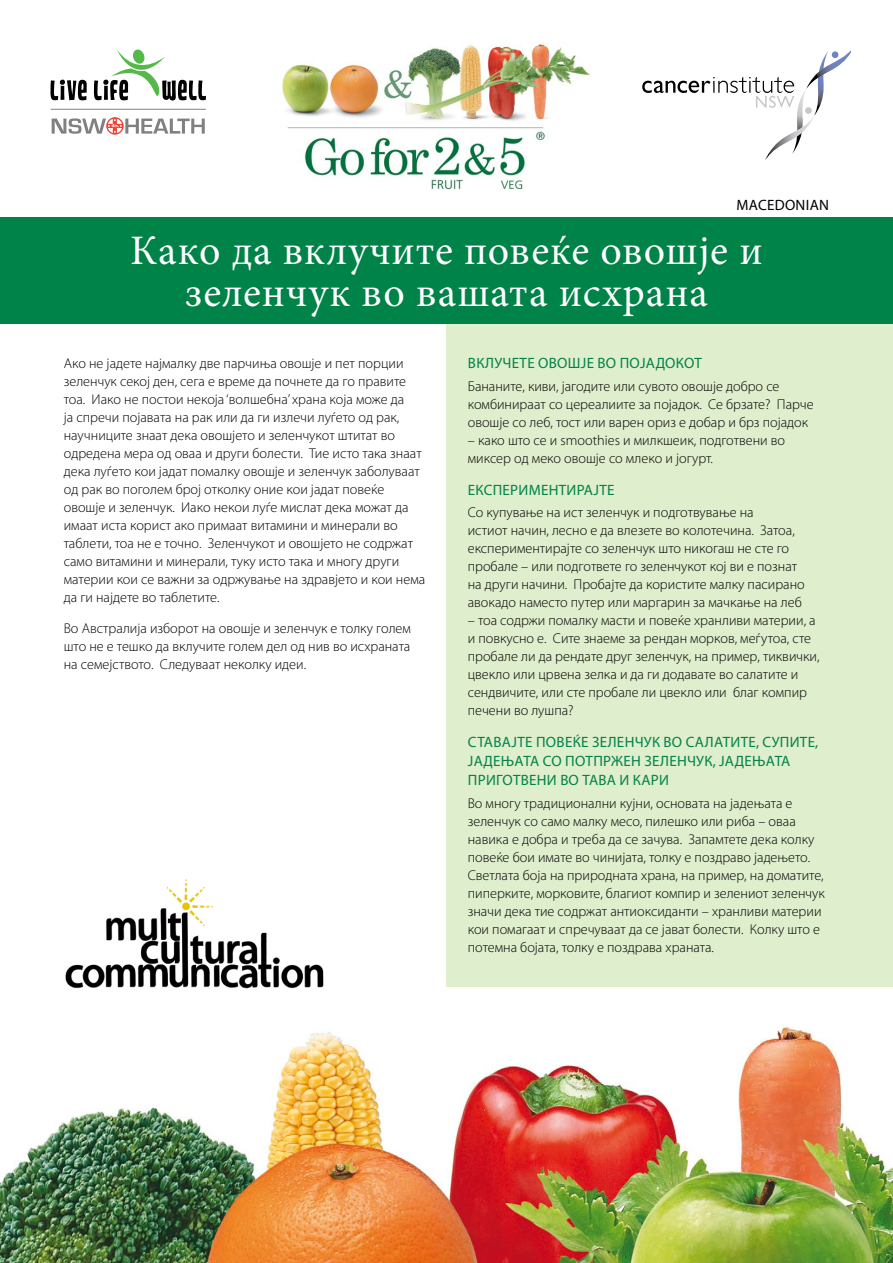
<style>
.page{position:relative;width:893px;height:1263px;background:#fff}
.page>*{position:absolute;margin:0;border:0;box-sizing:border-box;transform-origin:0 0}
.t1{font:42px/42px "Minion Pro";letter-spacing:.02em;color:#fff;text-align:center}
.t2{font:15px/19.2px "Myriad Pro";letter-spacing:.02em;color:#008348}
.t3{font:15px "Myriad Pro";letter-spacing:.02em;color:#000}
.t4{font:300 14.25px/18px "Myriad Pro";color:#000}
</style>
<div class="page">
<div style="left:446px;top:323px;width:447px;height:663px;background:#dfeecc"></div>
<svg style="left:50px;top:80px;width:37px;height:20px"></svg>
<svg style="left:94px;top:49px;width:112px;height:52px"></svg>
<div style="left:106px;top:117px;width:18px;height:18px;border:1px solid #ef4135;border-radius:50%"></div>
<svg style="left:52px;top:118px;width:153px;height:16px"></svg>
<hr style="left:51px;top:109px;width:155px;height:1px;background:#808284">
<svg style="left:642px;top:51px;width:208px;height:109px"></svg>
<img style="left:282px;top:43px;width:308px;height:146px">
<img style="left:0;top:1026px;width:893px;height:237px">
<div style="left:0;top:217px;width:893px;height:106px;background:#008348"></div>
<img style="left:65px;top:879px;width:259px;height:110px">
<p class="t3" style="left:737px;top:195px;width:94px">MACEDONIAN</p>
<h1 class="t1" style="left:130px;top:230px;width:634px">Како да вклучите повеќе овошје и зеленчук во вашата исхрана</h1>
<p class="t4" style="left:64px;top:354px;width:363px">Ако не јадете најмалку две парчиња овошје и пет порции зеленчук секој ден, сега е време да почнете да го правите тоа. Иако не постои некоја ‘волшебна’ храна која може да<br>ја спречи појавата на рак или да ги излечи луѓето од рак, научниците знаат дека овошјето и зеленчукот штитат во одредена мера од оваа и други болести. Тие исто така знаат дека луѓето кои јадат помалку овошје и зеленчук заболуваат од рак во поголем број отколку оние кои јадат повеќе овошје и зеленчук. Иако некои луѓе мислат дека можат да имаат иста корист ако примаат витамини и минерали во таблети, тоа не е точно. Зеленчукот и овошјето не содржат само витамини и минерали, туку исто така и многу други материи кои се важни за одржување на здравјето и кои нема да ги најдете во таблетите.</p>
<p class="t4" style="left:64px;top:619px;width:349px;text-align:justify">Во Австралија изборот на овошје и зеленчук е толку голем што не е тешко да вклучите голем дел од нив во исхраната на семејството. Следуваат неколку идеи.</p>
<p class="t2" style="left:468px;top:354px;width:236px">ВКЛУЧЕТЕ ОВОШЈЕ ВО ПОЈАДОКОТ</p>
<p class="t4" style="left:468px;top:377px;width:347px">Бананите, киви, јагодите или сувото овошје добро се комбинираат со цереалиите за појадок. Се брзате? Парче овошје со леб, тост или варен ориз е добар и брз појадок</p>
<p class="t4" style="left:468px;top:431px;width:319px">– како што се и smoothies и милкшеик, подготвени во миксер од меко овошје со млеко и јогурт.</p>
<p class="t2" style="left:468px;top:480px;width:148px">ЕКСПЕРИМЕНТИРАЈТЕ</p>
<p class="t4" style="left:468px;top:503px;width:338px">Со купување на ист зеленчук и подготвување на<br>истиот начин, лесно е да влезете во колотечина. Затоа, експериментирајте со зеленчук што никогаш не сте го пробале – или подгответе го зеленчукот кој ви е познат на други начини. Пробајте да користите малку пасирано авокадо наместо путер или маргарин за мачкање на леб</p>
<p class="t4" style="left:468px;top:611px;width:353px">– тоа содржи помалку масти и повеќе хранливи материи, а и повкусно е. Сите знаеме за рендан морков, меѓутоа, сте пробале ли да рендате друг зеленчук, на пример, тиквички, цвекло или црвена зелка и да ги додавате во салатите и сендвичите, или сте пробале ли цвекло или благ компир печени во лушпа?</p>
<p class="t2" style="left:468px;top:732px;width:352px">СТАВАЈТЕ ПОВЕЌЕ ЗЕЛЕНЧУК ВО САЛАТИТЕ, СУПИТЕ,<br>ЈАДЕЊАТА СО ПОТПРЖЕН ЗЕЛЕНЧУК, ЈАДЕЊАТА<br>ПРИГОТВЕНИ ВО ТАВА И КАРИ</p>
<p class="t4" style="left:468px;top:794px;width:359px">Во многу традиционални кујни, основата на јадењата е зеленчук со само малку месо, пилешко или риба – оваа навика е добра и треба да се зачува. Запамтете дека колку повеќе бои имате во чинијата, толку е поздраво јадењето.<br>Светлата боја на природната храна, на пример, на доматите, пиперките, морковите, благиот компир и зелениот зеленчук значи дека тие содржат антиоксиданти – хранливи материи кои помагаат и спречуваат да се јават болести. Колку што е потемна бојата, толку е поздрава храната.</p>
</div>
